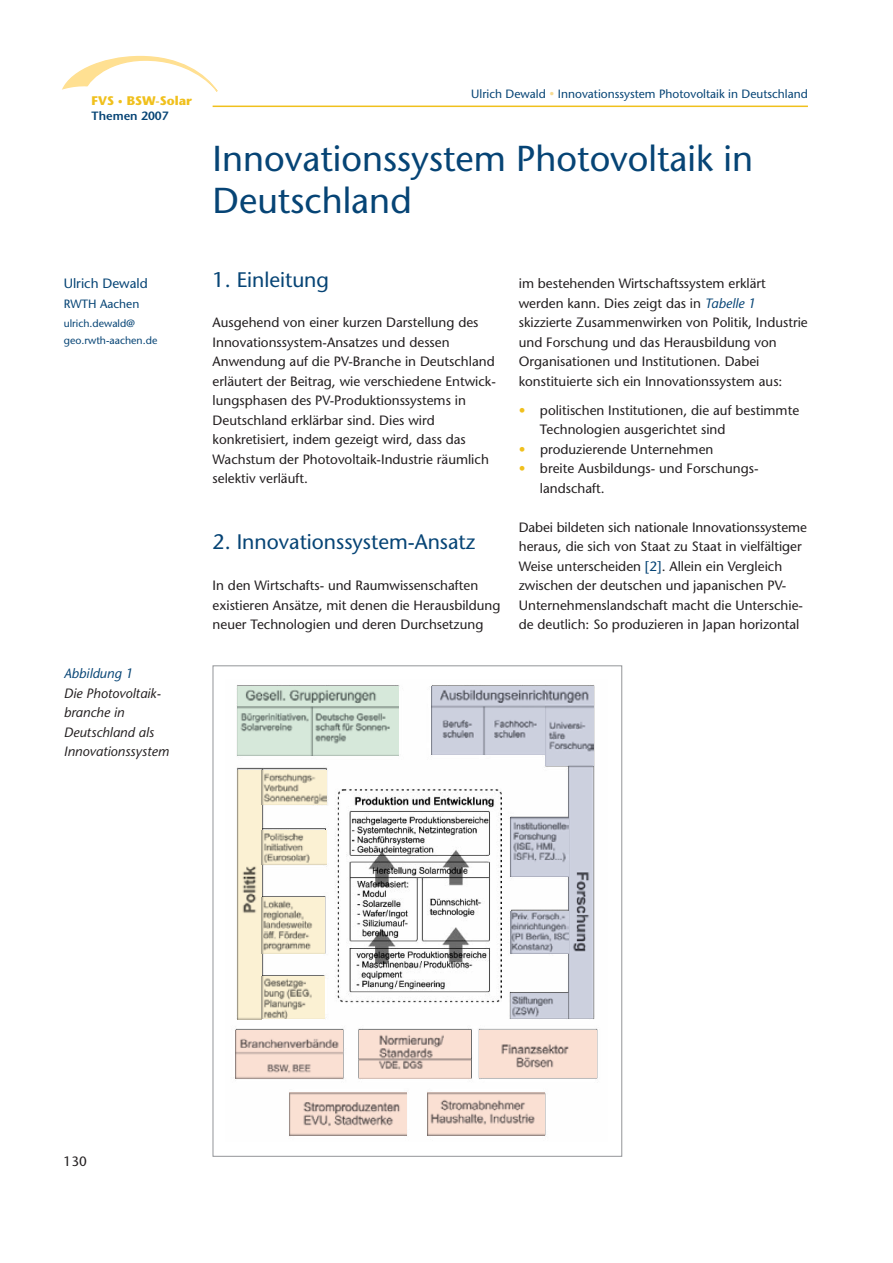
<style>
.page{position:relative;width:893px;height:1263px;background:#fff}
.page>*{position:absolute;margin:0;border:0;box-sizing:border-box;transform-origin:0 0}
.t1{font:36px/42px "Stone Sans";color:#064475}
.t2{font:21px "Stone Sans";color:#064475}
.t3{font:13.5px/19.5px "Stone Sans";color:#231f20}
.t4{font:italic 13.5px/19.5px "Stone Sans";color:#231f20}
.t5{font:13.5px "Stone Sans";color:#064475}
.t6{font:italic 13.5px "Stone Sans";color:#064475}
.t7{font:700 12.45px "Stone Sans";color:#f0c01d}
.t8{font:12px "Stone Sans";color:#064475}
.t9{font:600 12px "Stone Sans";color:#064475}
.t10{font:10.5px/16.5px "Stone Sans";color:#064475}
.s1{font-size:9.75px}
.s2{font-size:9.75px;color:#f7db93}
.s3{font-style:italic;color:#064475}
.s4{color:#f0c01d}
.s5{color:#064475}
</style>
<div class="page">
<hr style="left:213px;top:106px;width:595px;height:1px;background:#f0c01d">
<svg style="left:62px;top:55px;width:156px;height:37px"></svg>
<img style="left:235px;top:685px;width:363px;height:451px">
<img style="left:236px;top:1030px;width:107px;height:49px">
<img style="left:237px;top:687px;width:161px;height:68px">
<img style="left:360px;top:1030px;width:111px;height:48px">
<img style="left:479px;top:1030px;width:118px;height:47px">
<img style="left:289px;top:1093px;width:117px;height:42px">
<img style="left:428px;top:1093px;width:116px;height:42px">
<img style="left:432px;top:687px;width:113px;height:67px">
<img style="left:545px;top:687px;width:48px;height:79px">
<img style="left:568px;top:766px;width:25px;height:253px">
<img style="left:510px;top:818px;width:58px;height:59px">
<img style="left:510px;top:911px;width:58px;height:42px">
<img style="left:510px;top:993px;width:58px;height:26px">
<img style="left:237px;top:770px;width:25px;height:249px">
<img style="left:262px;top:770px;width:64px;height:35px">
<img style="left:262px;top:830px;width:64px;height:35px">
<img style="left:262px;top:897px;width:62px;height:56px">
<img style="left:262px;top:977px;width:62px;height:42px">
<p class="t7" style="left:92px;top:96px;width:102px">FVS <span class="s1">•</span> BSW-Solar</p>
<p class="t9" style="left:92px;top:111px;width:79px">Themen 2007</p>
<p class="t8" style="left:471px;top:89px;width:338px">Ulrich Dewald <span class="s2">•</span> Innovationssystem Photovoltaik in Deutschland</p>
<h1 class="t1" style="left:213px;top:141px;width:542px">Innovationssystem Photovoltaik in<br>Deutschland</h1>
<p class="t5" style="left:64px;top:278px;width:85px">Ulrich Dewald</p>
<p class="t8" style="left:64px;top:299px;width:77px">RWTH Aachen</p>
<p class="t10" style="left:64px;top:316px;width:95px">ulrich.dewald@ geo.rwth-aachen.de</p>
<p class="t6" style="left:64px;top:668px;width:71px">Abbildung 1</p>
<p class="t4" style="left:64px;top:684px;width:107px">Die Photovoltaik - branche in<br>Deutschland als<br>Innovationssystem</p>
<p class="t2" style="left:213px;top:272px;width:118px">1. Einleitung</p>
<p class="t3" style="left:213px;top:314px;width:285px">Ausgehend von einer kurzen Darstellung des Innovationssystem-Ansatzes und dessen Anwendung auf die PV-Branche in Deutschland erläutert der Beitrag, wie verschiedene Entwick - lungsphasen des PV-Produktionssystems in Deutschland erklärbar sind. Dies wird konkretisiert, indem gezeigt wird, dass das Wachstum der Photovoltaik-Industrie räumlich selektiv verläuft.</p>
<p class="t2" style="left:213px;top:534px;width:264px">2. Innovationssystem-Ansatz</p>
<p class="t3" style="left:213px;top:577px;width:289px">In den Wirtschafts- und Raumwissenschaften existieren Ansätze, mit denen die Herausbildung neuer Technologien und deren Durchsetzung</p>
<p class="t3" style="left:519px;top:275px;width:290px">im bestehenden Wirtschaftssystem erklärt werden kann. Dies zeigt das in <span class="s3">Tabelle 1 </span>skizzierte Zusammenwirken von Politik, Industrie und Forschung und das Herausbildung von Organisationen und Institutionen. Dabei konstituierte sich ein Innovationssystem aus:</p>
<p class="t3" style="left:540px;top:402px;width:261px;text-indent:-21px"><span class="s4">•</span> politischen Institutionen, die auf bestimmte<br>Technologien ausgerichtet sind</p>
<p class="t3" style="left:519px;top:441px;width:196px"><span class="s4">•</span> produzierende Unternehmen</p>
<p class="t3" style="left:540px;top:460px;width:220px;text-indent:-21px"><span class="s4">•</span> breite Ausbildungs- und Forschungs - landschaft.</p>
<p class="t3" style="left:519px;top:519px;width:290px">Dabei bildeten sich nationale Innovations syste me heraus, die sich von Staat zu Staat in vielfältiger Weise unterscheiden <span class="s5">[2]</span>. Allein ein Vergleich<br>zwi schen der deutschen und japanischen PV-Un ternehmenslandschaft macht die Unter schie - de deutlich: So produzieren in Japan horizontal</p>
<p class="t3" style="left:64px;top:1152px;width:25px">130</p>
</div>
